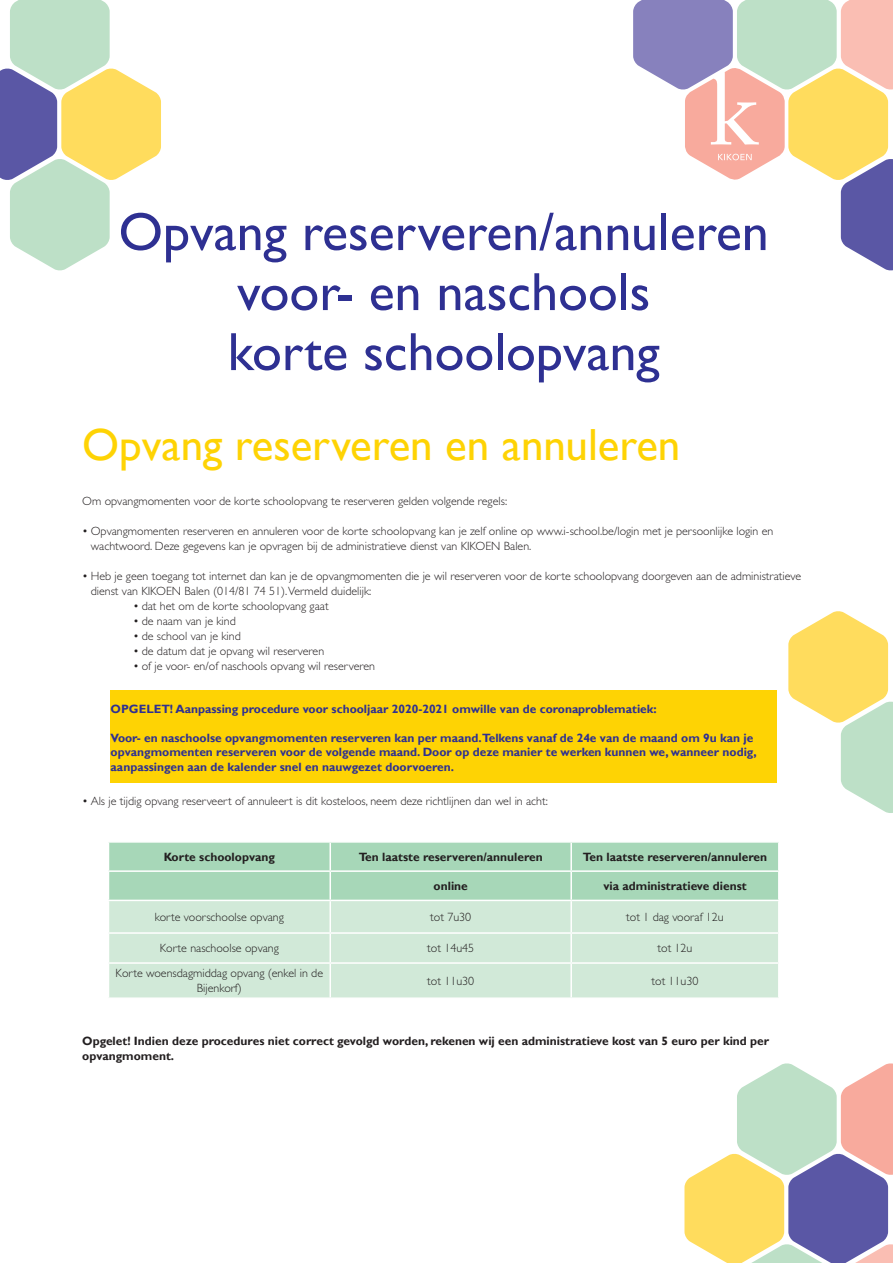
<style>
.page{position:relative;width:893px;height:1263px;background:#fff}
.page>*{position:absolute;margin:0;border:0;box-sizing:border-box;transform-origin:0 0}
.chapter{font:54px/60px "Gill Sans";color:#2e3092;text-align:center}
.chapter_sub{font:45px "Gill Sans";color:#fed304}
.body{font:300 12px/15px "Gill Sans";color:#231f20}
.t1{font:700 12px/14.4px "Gill Sans";color:#2e3092}
.body-2{font:700 12px/15px "Gill Sans";color:#231f20}
</style>
<div class="page">
<div style="left:109px;top:901px;width:669px;height:96px;background:#d1e9d8"></div>
<hr style="left:329px;top:901px;width:2px;height:31px;background:#fff">
<hr style="left:570px;top:901px;width:2px;height:31px;background:#fff">
<hr style="left:108px;top:932px;width:222px;height:2px;background:#fff">
<hr style="left:330px;top:932px;width:241px;height:2px;background:#fff">
<hr style="left:329px;top:934px;width:2px;height:28px;background:#fff">
<hr style="left:571px;top:932px;width:209px;height:2px;background:#fff">
<hr style="left:570px;top:934px;width:2px;height:28px;background:#fff">
<hr style="left:108px;top:962px;width:222px;height:2px;background:#fff">
<hr style="left:330px;top:962px;width:241px;height:2px;background:#fff">
<hr style="left:329px;top:964px;width:2px;height:33px;background:#fff">
<hr style="left:571px;top:962px;width:209px;height:2px;background:#fff">
<hr style="left:570px;top:964px;width:2px;height:33px;background:#fff">
<div style="left:108px;top:842px;width:671px;height:58px;background:#a7d7b8"></div>
<hr style="left:330px;top:870px;width:241px;height:2px;background:#fff">
<hr style="left:329px;top:872px;width:2px;height:28px;background:#fff">
<hr style="left:571px;top:870px;width:209px;height:2px;background:#fff">
<hr style="left:570px;top:872px;width:2px;height:28px;background:#fff">
<hr style="left:778px;top:872px;width:2px;height:28px;background:#fff">
<div style="left:111px;top:690px;width:666px;height:92px;background:#fed304"></div>
<svg style="left:788px;top:611px;width:105px;height:202px"></svg>
<svg style="left:684px;top:1063px;width:209px;height:200px"></svg>
<svg style="left:633px;top:0;width:260px;height:271px"></svg>
<svg style="left:0;top:0;width:161px;height:271px"></svg>
<p class="chapter" style="left:119px;top:203px;width:652px">Opvang reserveren/annuleren voor- en naschools</p>
<p class="chapter" style="left:228px;top:323px;width:433px">korte schoolopvang</p>
<p class="chapter_sub" style="left:82px;top:419px;width:600px">Opvang reserveren en annuleren</p>
<p class="body" style="left:82px;top:494px;width:426px">Om opvangmomenten voor de korte schoolopvang te reserveren gelden volgende regels:</p>
<p class="body" style="left:91px;top:524px;width:684px;text-indent:-9px">• Opvangmomenten reserveren en annuleren voor de korte schoolopvang kan je zelf online op www.i-school.be/login met je persoonlijke login en wachtwoord. Deze gegevens kan je opvragen bij de administratieve dienst van KIKOEN Balen.</p>
<p class="body" style="left:91px;top:569px;width:712px;text-indent:-9px">• Heb je geen toegang tot internet dan kan je de opvangmomenten die je wil reserveren voor de korte schoolopvang doorgeven aan de administratieve dienst van KIKOEN Balen (014/81 74 51).Vermeld duidelijk:</p>
<p class="body" style="left:133px;top:599px;width:197px">• dat het om de korte schoolopvang gaat</p>
<p class="body" style="left:133px;top:614px;width:104px">• de naam van je kind</p>
<p class="body" style="left:133px;top:629px;width:109px">• de school van je kind</p>
<p class="body" style="left:133px;top:644px;width:193px">• de datum dat je opvang wil reserveren</p>
<p class="body" style="left:133px;top:659px;width:243px">• of je voor- en/of naschools opvang wil reserveren</p>
<p class="t1" style="left:111px;top:702px;width:548px">OPGELET! Aanpassing procedure voor schooljaar 2020-2021 omwille van de coronaproblematiek:</p>
<p class="t1" style="left:111px;top:731px;width:648px">Voor- en naschoolse opvangmomenten reserveren kan per maand.Telkens vanaf de 24e van de maand om 9u kan je opvangmomenten reserveren voor de volgende maand. Door op deze manier te werken kunnen we, wanneer nodig, aanpassingen aan de kalender snel en nauwgezet doorvoeren.</p>
<p class="body" style="left:82px;top:794px;width:467px">• Als je tijdig opvang reserveert of annuleert is dit kosteloos, neem deze richtlijnen dan wel in acht:</p>
<p class="body-2" style="left:164px;top:849px;width:113px">Korte schoolopvang</p>
<p class="body-2" style="left:359px;top:849px;width:186px">Ten laatste reserveren/annuleren</p>
<p class="body-2" style="left:583px;top:849px;width:186px">Ten laatste reserveren/annuleren</p>
<p class="body-2" style="left:434px;top:879px;width:36px">online</p>
<p class="body-2" style="left:603px;top:879px;width:145px">via administratieve dienst</p>
<p class="body" style="left:155px;top:909px;width:131px">korte voorschoolse opvang</p>
<p class="body" style="left:430px;top:909px;width:42px">tot 7u30</p>
<p class="body" style="left:626px;top:909px;width:99px">tot 1 dag vooraf 12u</p>
<p class="body" style="left:160px;top:941px;width:121px">Korte naschoolse opvang</p>
<p class="body" style="left:427px;top:941px;width:48px">tot 14u45</p>
<p class="body" style="left:657px;top:941px;width:36px">tot 12u</p>
<p class="body" style="left:116px;top:966px;width:209px;text-align:center">Korte woensdagmiddag opvang (enkel in de<br>Bijenkorf)</p>
<p class="body" style="left:427px;top:973px;width:48px">tot 11u30</p>
<p class="body" style="left:651px;top:973px;width:48px">tot 11u30</p>
<p class="body-2" style="left:82px;top:1034px;width:689px">Opgelet! Indien deze procedures niet correct gevolgd worden, rekenen wij een administratieve kost van 5 euro per kind per opvangmoment.</p>
</div>
